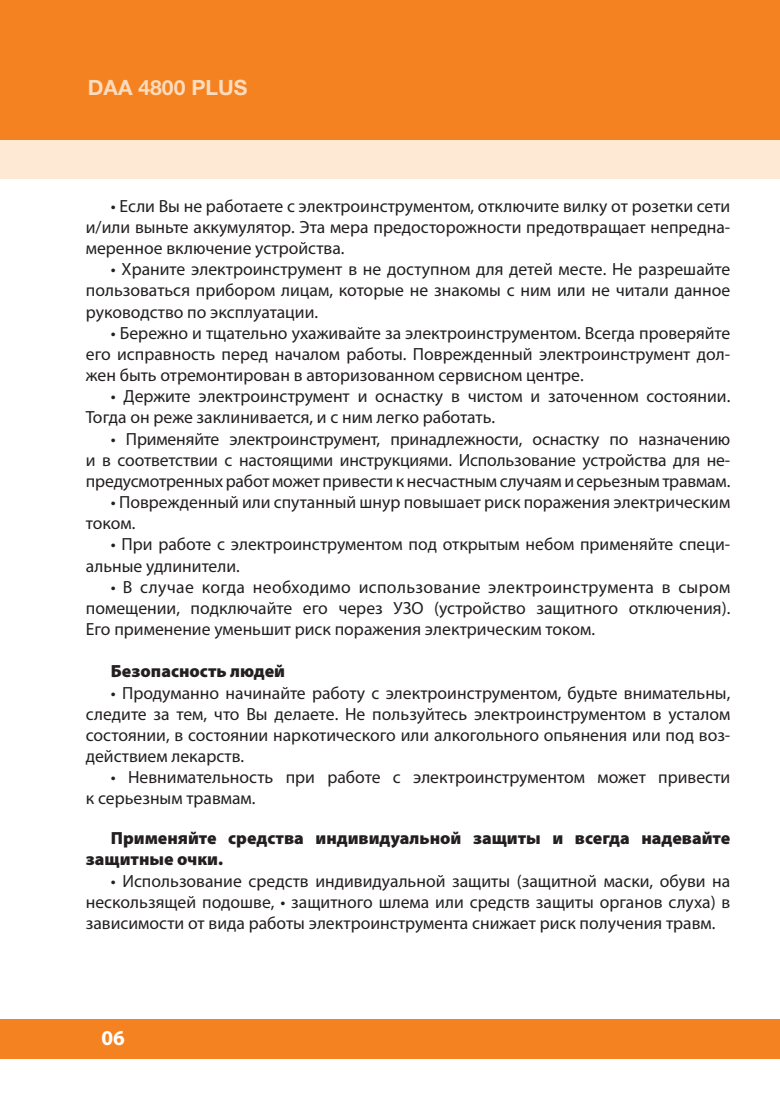
<style>
.page{position:relative;width:780px;height:1120px;background:#fff}
.page>*{position:absolute;margin:0;border:0;box-sizing:border-box;transform-origin:0 0}
.t1{font:700 21.25px "Helvetica Neue Cyr";color:#fddbbc}
.t2{font:700 21.25px "Myriad Pro";color:#fff}
.t3{font:17.75px/21.2px "Myriad Pro";color:#231f20;text-align:justify}
.t4{font:900 17.75px/21.2px "Myriad Pro";color:#231f20}
</style>
<div class="page">
<div style="left:0;top:0;width:780px;height:140px;background:#f58220"></div>
<div style="left:0;top:1019px;width:780px;height:39px;background:#f58220"></div>
<div style="left:0;top:140px;width:780px;height:39px;background:#fee9d5"></div>
<p class="t1" style="left:88px;top:76px;width:161px">DAA 4800 PLUS</p>
<p class="t3" style="left:86px;top:195px;width:646px;text-indent:25px">• Если Вы не работаете с электроинструментом, отключите вилку от розетки сети и/или выньте аккумулятор. Эта мера предосторожности предотвращает непредна&shy;меренное включение устройства.</p>
<p class="t3" style="left:86px;top:258px;width:646px;text-indent:25px">• Храните электроинструмент в не доступном для детей месте. Не разрешайте пользоваться прибором лицам, которые не знакомы с ним или не читали данное руководство по эксплуатации.</p>
<p class="t3" style="left:86px;top:322px;width:646px;text-indent:25px">• Бережно и тщательно ухаживайте за электроинструментом. Всегда проверяйте его исправность перед началом работы. Поврежденный электроинструмент дол&shy;жен быть отремонтирован в авторизованном сервисном центре.</p>
<p class="t3" style="left:86px;top:385px;width:646px;text-indent:25px">• Держите электроинструмент и оснастку в чистом и заточенном состоянии.<br>Тогда он реже заклинивается, и с ним легко работать.</p>
<p class="t3" style="left:86px;top:428px;width:646px;text-indent:25px">• Применяйте электроинструмент, принадлежности, оснастку по назначению и в соответствии с настоящими инструкциями. Использование устройства для не&shy;предусмотренных работ может привести к несчастным случаям и серьезным травмам.</p>
<p class="t3" style="left:86px;top:491px;width:646px;text-indent:25px">• Поврежденный или спутанный шнур повышает риск поражения электрическим током.</p>
<p class="t3" style="left:86px;top:533px;width:646px;text-indent:25px">• При работе с электроинструментом под открытым небом применяйте специ&shy;альные удлинители.</p>
<p class="t3" style="left:86px;top:576px;width:646px;text-indent:25px">• В случае когда необходимо использование электроинструмента в сыром помещении, подключайте его через УЗО (устройство защитного отключения).<br>Его применение уменьшит риск поражения электрическим током.</p>
<p class="t4" style="left:111px;top:660px;width:176px">Безопасность людей</p>
<p class="t3" style="left:86px;top:682px;width:646px;text-indent:25px">• Продуманно начинайте работу с электроинструментом, будьте внимательны, следите за тем, что Вы делаете. Не пользуйтесь электроинструментом в усталом состоянии, в состоянии наркотического или алкогольного опьянения или под воз&shy;действием лекарств.</p>
<p class="t3" style="left:86px;top:766px;width:646px;text-indent:25px">• Невнимательность при работе с электроинструментом может привести к серьезным травмам.</p>
<p class="t4" style="left:86px;top:827px;width:646px;text-indent:25px">Применяйте средства индивидуальной защиты и всегда надевайте защитные очки.</p>
<p class="t3" style="left:86px;top:869px;width:646px;text-indent:25px">• Использование средств индивидуальной защиты (защитной маски, обуви на нескользящей подошве, • защитного шлема или средств защиты органов слуха) в зависимости от вида работы электроинструмента снижает риск получения травм.</p>
<p class="t2" style="left:101px;top:1024px;width:25px">06</p>
</div>
